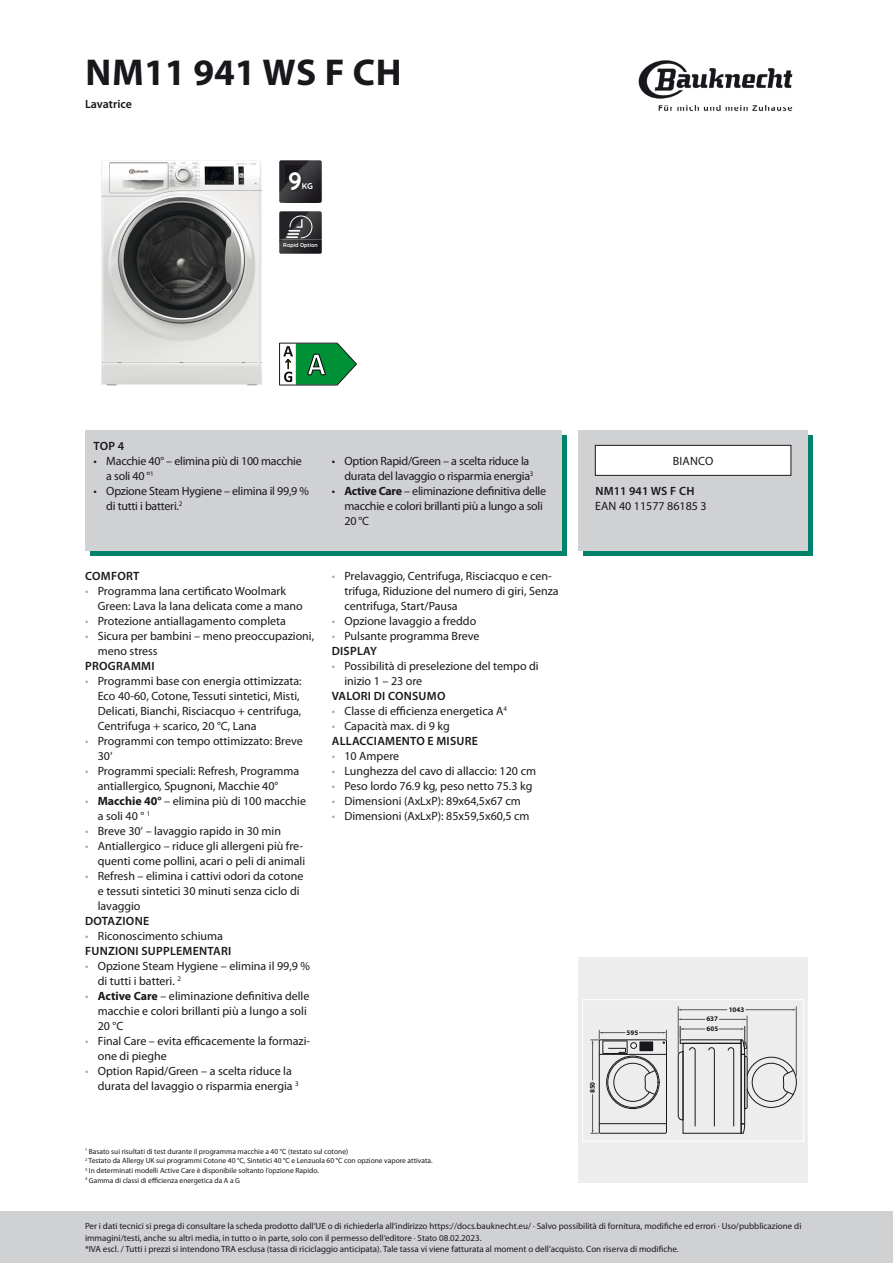
<style>
.page{position:relative;width:893px;height:1263px;background:#fff}
.page>*{position:absolute;margin:0;border:0;box-sizing:border-box;transform-origin:0 0}
.t1{font:700 37.5px "Myriad Pro";letter-spacing:.01em;color:#1a171c}
.t2{font:700 25.05px "Quicksand";color:#fff}
.t3{font:12px/15px "Myriad Pro";color:#1a171c}
.t4{font:12px/15px "Myriad Pro";letter-spacing:-.02em;color:#1a171c}
.t5{font:600 12px/15px "Myriad Pro";letter-spacing:.02em;color:#1a171c}
.t6{font:600 12px "Myriad Pro";letter-spacing:-.005em;color:#1a171c}
.t7{font:9px/11.2px "Myriad Pro";color:#1a171c}
.t8{font:700 8.4px "Quicksand";color:#fff}
.t9{font:7.5px/9.8px "Myriad Pro";color:#1a171c}
.t10{font:700 7.05px/9.9px "Myriad Pro";color:#1a171c}
.t11{font:700 5.4px "Quicksand";color:#fff}
.s1{font-weight:700}
.s2{color:#a7a9ab}
.s3{font-weight:600}
.s4{font-weight:400;color:#a7a9ab}
.s5{font-weight:400}
</style>
<div class="page">
<img style="left:638px;top:60px;width:155px;height:52px">
<div style="left:0;top:1212px;width:893px;height:51px;background:#d0d1d2"></div>
<img style="left:101px;top:160px;width:161px;height:225px">
<svg style="left:279px;top:160px;width:43px;height:43px"></svg>
<img style="left:285px;top:166px;width:33px;height:36px">
<svg style="left:279px;top:211px;width:43px;height:28px"></svg>
<img style="left:279px;top:239px;width:43px;height:15px">
<svg style="left:279px;top:343px;width:78px;height:42px"></svg>
<svg style="left:90px;top:436px;width:477px;height:120px;background:#228f7b"></svg>
<div style="left:85px;top:430px;width:476px;height:120px;background:#d0d1d2"></div>
<div style="left:584px;top:436px;width:229px;height:120px;background:#00836a"></div>
<div style="left:578px;top:430px;width:230px;height:120px;background:#d0d1d2"></div>
<div style="left:595px;top:445px;width:196px;height:30px;background:#fff"></div>
<div style="left:595px;top:445px;width:196px;height:30px;border:1px solid #1a171c"></div>
<div style="left:578px;top:958px;width:230px;height:225px;background:#ededee"></div>
<div style="left:599px;top:1040px;width:68px;height:93px;border:1px solid #1a171c"></div>
<hr style="left:599px;top:1123px;width:67px;height:1px;background:#1a171c">
<hr style="left:599px;top:1054px;width:67px;height:1px;background:#1a171c">
<div style="left:603px;top:1041px;width:24px;height:12px;border:1px solid #1a171c"></div>
<div style="left:608px;top:1057px;width:50px;height:50px;border:1px solid #1a171c;border-radius:50%"></div>
<div style="left:607px;top:1056px;width:52px;height:52px;border:1px solid #1a171c;border-radius:50%"></div>
<svg style="left:613px;top:1063px;width:42px;height:39px"></svg>
<hr style="left:592px;top:1043px;width:1px;height:37px;background:#58585a">
<hr style="left:592px;top:1094px;width:1px;height:38px;background:#58585a">
<svg style="left:591px;top:1130px;width:8px;height:4px"></svg>
<svg style="left:591px;top:1030px;width:76px;height:22px"></svg>
<hr style="left:746px;top:1009px;width:47px;height:1px;background:#58585a">
<hr style="left:680px;top:1009px;width:47px;height:1px;background:#58585a">
<svg style="left:679px;top:1018px;width:26px;height:2px"></svg>
<svg style="left:719px;top:1018px;width:28px;height:2px"></svg>
<hr style="left:678px;top:1007px;width:1px;height:46px;background:#58585a">
<svg style="left:678px;top:1026px;width:119px;height:107px"></svg>
<hr style="left:747px;top:1016px;width:1px;height:39px;background:#58585a">
<hr style="left:796px;top:1007px;width:1px;height:69px;background:#58585a">
<h1 class="t1" style="left:85px;top:48px;width:318px">NM11 941 WS F CH</h1>
<p class="t6" style="left:85px;top:97px;width:48px">Lavatrice</p>
<h2 class="t2" style="left:288px;top:160px;width:15px">9</h2>
<p class="t8" style="left:302px;top:179px;width:13px">KG</p>
<p class="t11" style="left:283px;top:240px;width:36px">Rapid Option</p>
<p class="t5" style="left:94px;top:439px;width:32px">TOP 4</p>
<p class="t4" style="left:106px;top:454px;width:197px;text-indent:-13px">• Macchie 40° – elimina più di 100 macchie a soli 40 °<sup>1</sup></p>
<p class="t4" style="left:106px;top:484px;width:204px;text-indent:-13px">• Opzione Steam Hygiene – elimina il 99,9 % di tutti i batteri.<sup>2</sup></p>
<p class="t4" style="left:344px;top:454px;width:191px;text-indent:-13px">• Option Rapid/Green – a scelta riduce la durata del lavaggio o risparmia energia<sup>3</sup></p>
<p class="t4" style="left:344px;top:484px;width:203px;text-indent:-13px">• <span class="s1">Active Care</span> – eliminazione definitiva delle macchie e colori brillanti più a lungo a soli<br>20 °C</p>
<p class="t5" style="left:85px;top:569px;width:56px">COMFORT</p>
<p class="t3" style="left:98px;top:584px;width:207px;text-indent:-13px"><span class="s2">•</span> Programma lana certificato Woolmark<br>Green: Lava la lana delicata come a mano</p>
<p class="t3" style="left:85px;top:614px;width:202px"><span class="s2">•</span> Protezione antiallagamento completa</p>
<p class="t3" style="left:98px;top:629px;width:218px;text-indent:-13px"><span class="s2">•</span> Sicura per bambini – meno preoccupazioni, meno stress</p>
<p class="t5" style="left:85px;top:659px;width:71px">PROGRAMMI</p>
<p class="t3" style="left:98px;top:674px;width:205px;text-indent:-13px"><span class="s2">•</span> Programmi base con energia ottimizzata:<br>Eco 40-60, Cotone, Tessuti sintetici, Misti, Delicati, Bianchi, Risciacquo + centrifuga, Centrifuga + scarico, 20 °C, Lana</p>
<p class="t3" style="left:98px;top:734px;width:206px;text-indent:-13px"><span class="s2">•</span> Programmi con tempo ottimizzato: Breve<br>30‘</p>
<p class="t3" style="left:98px;top:764px;width:203px;text-indent:-13px"><span class="s2">•</span> Programmi speciali: Refresh, Programma antiallergico, Spugnoni, Macchie 40°</p>
<p class="t3" style="left:98px;top:794px;width:210px;text-indent:-13px"><span class="s2">•</span> <span class="s1">Macchie 40°</span> – elimina più di 100 macchie a soli 40 ° <sup>1</sup></p>
<p class="t3" style="left:85px;top:824px;width:198px"><span class="s2">•</span> Breve 30‘ – lavaggio rapido in 30 min</p>
<p class="t3" style="left:85px;top:839px;width:222px;text-align:right"><span class="s2">•</span> Antiallergico – riduce gli allergeni più fre&shy;quenti come pollini, acari o peli di animali</p>
<p class="t3" style="left:98px;top:869px;width:207px;text-indent:-13px"><span class="s2">•</span> Refresh – elimina i cattivi odori da cotone e tessuti sintetici 30 minuti senza ciclo di lavaggio</p>
<p class="t5" style="left:85px;top:914px;width:66px">DOTAZIONE</p>
<p class="t3" style="left:85px;top:929px;width:148px"><span class="s2">•</span> Riconoscimento schiuma<br><span class="s3">FUNZIONI SUPPLEMENTARI</span></p>
<p class="t3" style="left:98px;top:959px;width:214px;text-indent:-13px"><span class="s2">•</span> Opzione Steam Hygiene – elimina il 99,9 % di tutti i batteri. <sup>2</sup></p>
<p class="t3" style="left:98px;top:989px;width:213px;text-indent:-13px"><span class="s2">•</span> <span class="s1">Active Care</span> – eliminazione definitiva delle macchie e colori brillanti più a lungo a soli<br>20 °C</p>
<p class="t3" style="left:98px;top:1034px;width:214px;text-indent:-13px"><span class="s2">•</span> Final Care – evita efficacemente la formazi&shy;one di pieghe</p>
<p class="t3" style="left:98px;top:1064px;width:203px;text-indent:-13px"><span class="s2">•</span> Option Rapid/Green – a scelta riduce la durata del lavaggio o risparmia energia <sup>3</sup></p>
<p class="t3" style="left:344px;top:569px;width:216px;text-indent:-13px"><span class="s2">•</span> Prelavaggio, Centrifuga, Risciacquo e cen&shy;trifuga, Riduzione del numero di giri, Senza centrifuga, Start/Pausa</p>
<p class="t3" style="left:332px;top:614px;width:146px"><span class="s2">•</span> Opzione lavaggio a freddo</p>
<p class="t3" style="left:332px;top:629px;width:149px"><span class="s2">•</span> Pulsante programma Breve<br><span class="s3">DISPLAY</span></p>
<p class="t3" style="left:344px;top:659px;width:196px;text-indent:-13px"><span class="s2">•</span> Possibilità di preselezione del tempo di inizio 1 – 23 ore</p>
<p class="t5" style="left:332px;top:689px;width:115px">VALORI DI CONSUMO</p>
<p class="t3" style="left:332px;top:704px;width:177px"><span class="s2">•</span> Classe di efficienza energetica A<sup>4</sup></p>
<p class="t5" style="left:332px;top:719px;width:148px"><span class="s4">•</span> <span class="s5">Capacità max. di 9 kg<br></span>ALLACCIAMENTO E MISURE</p>
<p class="t3" style="left:332px;top:749px;width:69px"><span class="s2">•</span> 10 Ampere</p>
<p class="t3" style="left:332px;top:764px;width:206px"><span class="s2">•</span> Lunghezza del cavo di allaccio: 120 cm</p>
<p class="t3" style="left:332px;top:779px;width:202px"><span class="s2">•</span> Peso lordo 76.9 kg, peso netto 75.3 kg</p>
<p class="t3" style="left:332px;top:794px;width:191px"><span class="s2">•</span> Dimensioni (AxLxP): 89x64,5x67 cm</p>
<p class="t3" style="left:332px;top:809px;width:199px"><span class="s2">•</span> Dimensioni (AxLxP): 85x59,5x60,5 cm</p>
<p class="t9" style="left:85px;top:1146px;width:349px"><sup>1</sup> Basato sui risultati di test durante il programma macchie a 40 °C (testato sul cotone)<br><sup>2</sup> Testato da Allergy UK sui programmi Cotone 40 °C, Sintetici 40 °C e Lenzuola 60 °C con opzione vapore attivata.<br><sup>3</sup> In determinati modelli Active Care è disponibile soltanto l‘opzione Rapido.<br><sup>4</sup> Gamma di classi di efficienza energetica da A a G</p>
<p class="t3" style="left:673px;top:454px;width:42px">BIANCO</p>
<p class="t5" style="left:595px;top:484px;width:100px">NM11 941 WS F CH</p>
<p class="t3" style="left:595px;top:499px;width:113px">EAN 40 11577 86185 3</p>
<p class="t10" style="left:587px;top:1093px;width:13px;rotate:-90deg">850</p>
<p class="t10" style="left:626px;top:1027px;width:13px">595</p>
<p class="t10" style="left:706px;top:1014px;width:13px">637<br>605</p>
<p class="t10" style="left:729px;top:1004px;width:17px">1043</p>
<p class="t7" style="left:85px;top:1221px;width:718px">Per i dati tecnici si prega di consultare la scheda prodotto dall‘UE o di richiederla all‘indirizzo https://docs.bauknecht.eu/ · Salvo possibilità di fornitura, modifiche ed errori · Uso/pubblicazione di immagini/testi, anche su altri media, in tutto o in parte, solo con il permesso dell‘editore · Stato 08.02.2023.<br>*IVA escl. / Tutti i prezzi si intendono TRA esclusa (tassa di riciclaggio anticipata). Tale tassa vi viene fatturata al moment o dell’acquisto. Con riserva di modifiche.</p>
</div>
